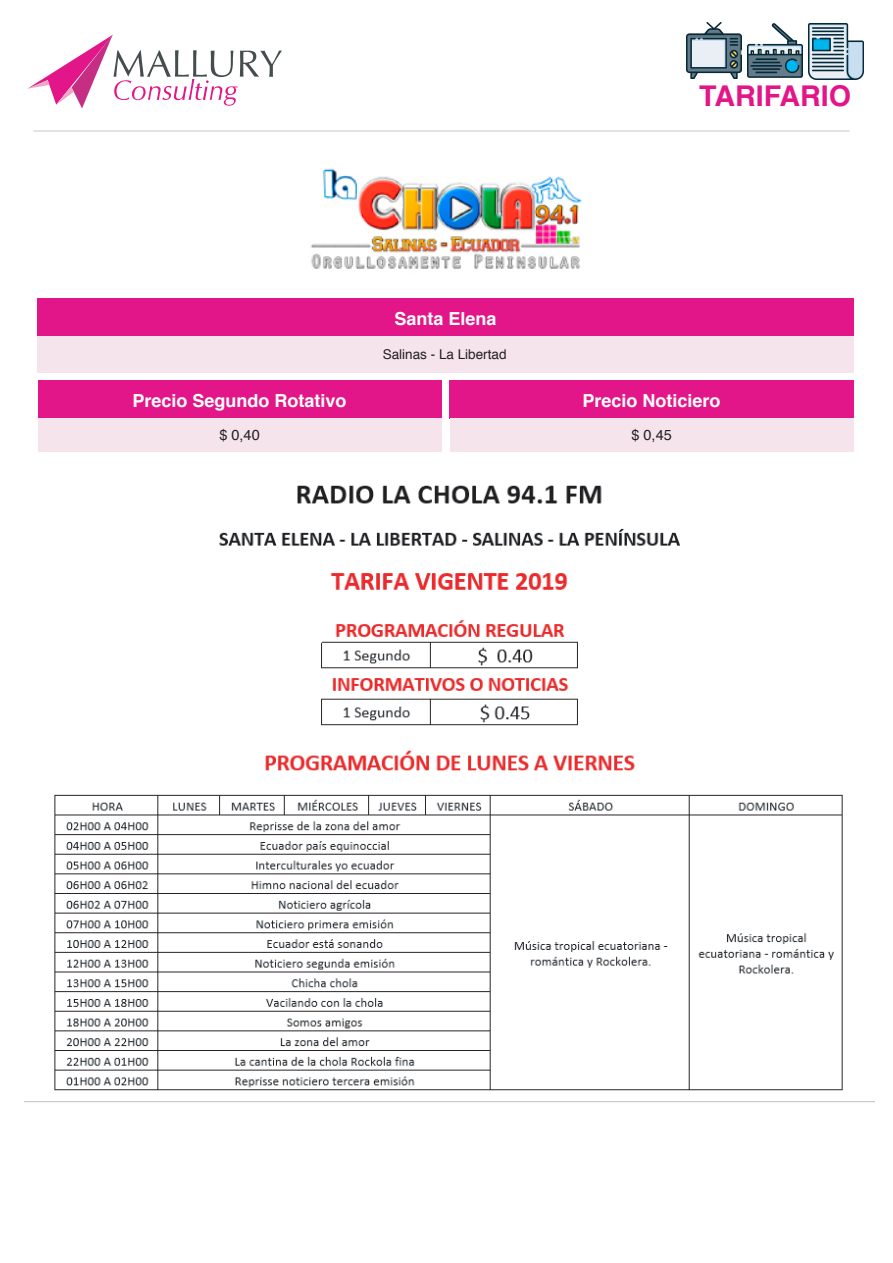
<style>
.page{position:relative;width:893px;height:1263px;background:#fff}
.page>*{position:absolute;margin:0;border:0;box-sizing:border-box;transform-origin:0 0}
.t1{font:700 28.65px "Helvetica";color:#e21688}
.t2{font:700 18px "Helvetica";color:#fff}
.t3{font:14.55px "Helvetica";color:#231f20}
.t4{font:13.5px "Helvetica";color:#231f20}
</style>
<div class="page">
<svg style="left:27px;top:35px;width:255px;height:73px"></svg>
<img style="left:809px;top:24px;width:55px;height:55px">
<img style="left:747px;top:23px;width:56px;height:55px">
<img style="left:686px;top:23px;width:55px;height:55px">
<hr style="left:34px;top:131px;width:816px;height:1px;background:#c5c9cf">
<div style="left:37px;top:298px;width:816px;height:38px;background:#e21688"></div>
<div style="left:38px;top:381px;width:403px;height:38px;background:#e21688"></div>
<div style="left:450px;top:381px;width:404px;height:38px;background:#e21688"></div>
<div style="left:37px;top:336px;width:816px;height:37px;background:#f5e4ec"></div>
<div style="left:38px;top:419px;width:403px;height:33px;background:#f5e4ec"></div>
<div style="left:450px;top:419px;width:404px;height:33px;background:#f5e4ec"></div>
<img style="left:25px;top:485px;width:850px;height:618px">
<img style="left:310px;top:168px;width:272px;height:101px">
<p class="t2" style="left:394px;top:305px;width:104px">Santa Elena</p>
<p class="t4" style="left:383px;top:344px;width:125px">Salinas - La Libertad</p>
<h1 class="t1" style="left:699px;top:73px;width:154px">TARIFARIO</h1>
<p class="t2" style="left:132px;top:386px;width:216px">Precio Segundo Rotativo</p>
<p class="t2" style="left:582px;top:386px;width:140px">Precio Noticiero</p>
<p class="t3" style="left:219px;top:424px;width:42px">$ 0,40</p>
<p class="t3" style="left:631px;top:424px;width:42px">$ 0,45</p>
</div>
